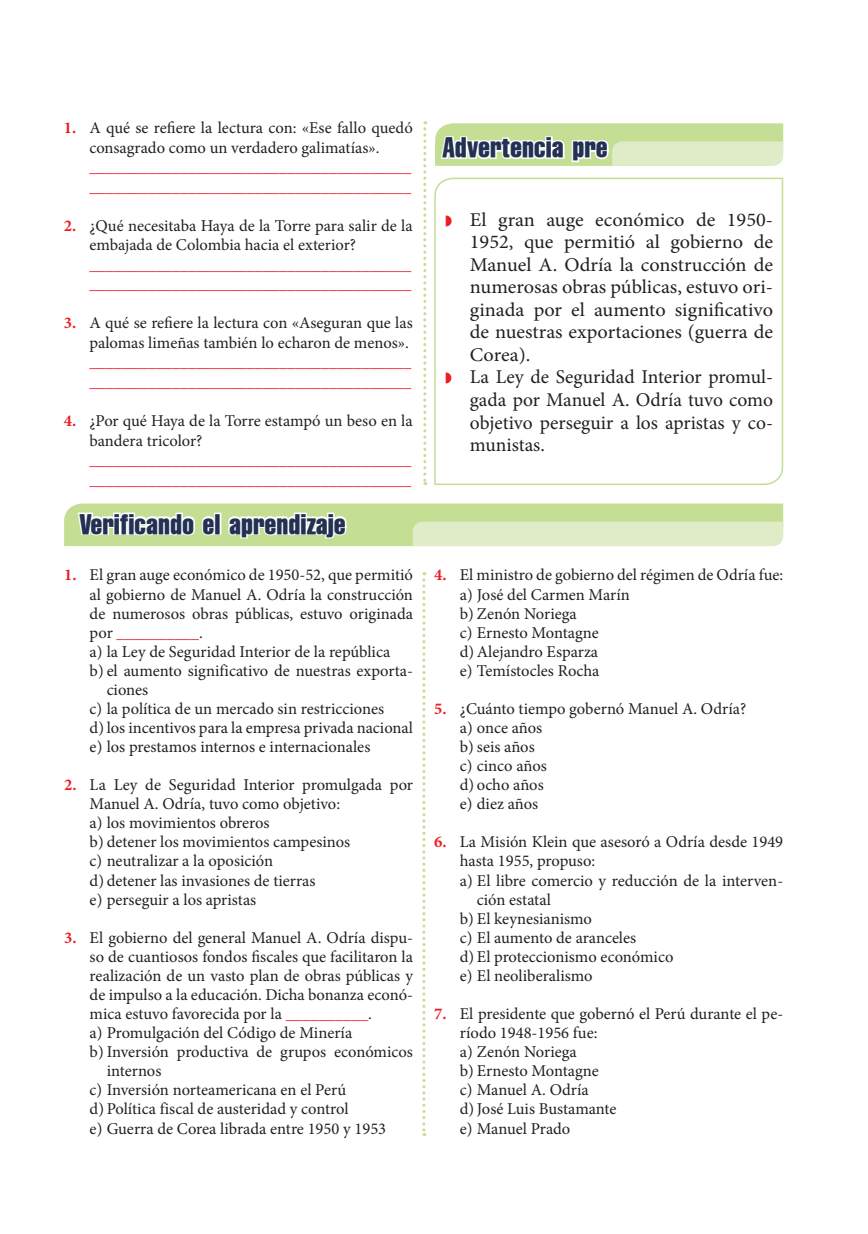
<style>
.page{position:relative;width:868px;height:1234px;background:#fff}
.page>*{position:absolute;margin:0;border:0;box-sizing:border-box;transform-origin:0 0}
.t1{font:27px "Triumvirate Compressed";color:#223152}
.t2{font:19.5px/22.5px "Minion Pro";color:#231f20;scale:1.04 1}
.t3{font:16.5px/19px "Minion Pro";color:#231f20}
.t4{font:16.5px/19.5px "Minion Pro";color:#ee1d23}
.s1{font-weight:700;color:#ee1d23}
.s2{color:#231f20}
.s3{color:#ee1d23}
</style>
<div class="page">
<svg style="left:422px;top:572px;width:3px;height:563px"></svg>
<svg style="left:64px;top:503px;width:719px;height:44px;background:#d5e7b3"></svg>
<svg style="left:435px;top:123px;width:348px;height:43px"></svg>
<svg style="left:434px;top:177px;width:349px;height:308px"></svg>
<svg style="left:423px;top:121px;width:3px;height:364px"></svg>
<svg style="left:445px;top:215px;width:6px;height:11px"></svg>
<svg style="left:445px;top:373px;width:6px;height:11px"></svg>
<p class="t3" style="left:64px;top:118px;width:350px;line-height:19.5px;text-align:center"><span class="s1">1.</span> A qué se refiere la lectura con: «Ese fallo quedó consagrado como un verdadero galimatías».</p>
<p class="t4" style="left:89px;top:157px;width:323px">_______________________________________ _______________________________________</p>
<p class="t3" style="left:89px;top:216px;width:325px;line-height:19.5px;text-indent:-26px"><span class="s1">2.</span> ¿Qué necesitaba Haya de la Torre para salir de la embajada de Colombia hacia el exterior?</p>
<p class="t4" style="left:89px;top:255px;width:323px">_______________________________________ _______________________________________</p>
<p class="t3" style="left:64px;top:313px;width:350px;line-height:19.5px;text-align:right"><span class="s1">3.</span> A qué se refiere la lectura con «Aseguran que las palomas limeñas también lo echaron de menos».</p>
<p class="t4" style="left:89px;top:352px;width:323px">_______________________________________ _______________________________________</p>
<p class="t3" style="left:89px;top:411px;width:325px;line-height:19.5px;text-indent:-26px"><span class="s1">4.</span> ¿Por qué Haya de la Torre estampó un beso en la bandera tricolor?</p>
<p class="t4" style="left:89px;top:450px;width:323px">_______________________________________ _______________________________________</p>
<h1 class="t1" style="left:79px;top:506px;width:268px">Verificando el aprendizaje</h1>
<p class="t3" style="left:64px;top:565px;width:350px"><span class="s1">1.</span> El gran auge económico de 1950-52, que permitió</p>
<p class="t3" style="left:90px;top:584px;width:325px">al gobierno de Manuel A. Odría la construcción</p>
<p class="t3" style="left:90px;top:603px;width:325px">de numerosos obras públicas, estuvo originada</p>
<p class="t4" style="left:90px;top:622px;width:115px"><span class="s2">por</span> __________<span class="s2">.</span></p>
<p class="t3" style="left:90px;top:642px;width:302px">a) la Ley de Seguridad Interior de la república</p>
<p class="t3" style="left:90px;top:661px;width:325px">b) el aumento significativo de nuestras exporta-</p>
<p class="t3" style="left:107px;top:680px;width:43px">ciones</p>
<p class="t3" style="left:90px;top:699px;width:296px">c) la política de un mercado sin restricciones</p>
<p class="t3" style="left:90px;top:718px;width:325px">d) los incentivos para la empresa privada nacional</p>
<p class="t3" style="left:90px;top:737px;width:282px">e) los prestamos internos e internacionales</p>
<p class="t3" style="left:90px;top:775px;width:325px;text-indent:-26px"><span class="s1">2.</span> La Ley de Seguridad Interior promulgada por Manuel A. Odría, tuvo como objetivo:<br>a) los movimientos obreros<br>b) detener los movimientos campesinos<br>c) neutralizar a la oposición<br>d) detener las invasiones de tierras<br>e) perseguir a los apristas</p>
<p class="t3" style="left:64px;top:927px;width:350px"><span class="s1">3.</span> El gobierno del general Manuel A. Odría dispu-</p>
<p class="t3" style="left:90px;top:946px;width:325px">so de cuantiosos fondos fiscales que facilitaron la</p>
<p class="t3" style="left:90px;top:965px;width:325px">realización de un vasto plan de obras públicas y</p>
<p class="t3" style="left:90px;top:984px;width:325px">de impulso a la educación. Dicha bonanza econó-</p>
<p class="t3" style="left:90px;top:1003px;width:284px">mica estuvo favorecida por la <span class="s3">__________</span>.</p>
<p class="t3" style="left:90px;top:1023px;width:264px">a) Promulgación del Código de Minería</p>
<p class="t3" style="left:90px;top:1042px;width:325px">b) Inversión productiva de grupos económicos</p>
<p class="t3" style="left:107px;top:1061px;width:56px">internos</p>
<p class="t3" style="left:90px;top:1080px;width:258px">c) Inversión norteamericana en el Perú</p>
<p class="t3" style="left:90px;top:1099px;width:260px">d) Política fiscal de austeridad y control</p>
<p class="t3" style="left:90px;top:1118px;width:298px">e) Guerra de Corea librada entre 1950 y 1953</p>
<h1 class="t1" style="left:442px;top:130px;width:167px">Advertencia pre</h1>
<p class="t2" style="left:470px;top:208px;width:293px">El gran auge económico de 1950-<br>1952, que permitió al gobierno de<br>Manuel A. Odría la construcción de numerosas obras públicas, estuvo ori&shy;ginada por el aumento significativo de nuestras exportaciones (guerra de<br>Corea).<br>La Ley de Seguridad Interior promul&shy;gada por Manuel A. Odría tuvo como objetivo perseguir a los apristas y co&shy;munistas.</p>
<p class="t3" style="left:460px;top:565px;width:325px;text-indent:-26px"><span class="s1">4.</span> El ministro de gobierno del régimen de Odría fue: a) José del Carmen Marín<br>b) Zenón Noriega<br>c) Ernesto Montagne<br>d) Alejandro Esparza<br>e) Temístocles Rocha</p>
<p class="t3" style="left:460px;top:699px;width:288px;text-indent:-26px"><span class="s1">5.</span> ¿Cuánto tiempo gobernó Manuel A. Odría? a) once años<br>b) seis años<br>c) cinco años<br>d) ocho años<br>e) diez años</p>
<p class="t3" style="left:434px;top:832px;width:350px"><span class="s1">6.</span> La Misión Klein que asesoró a Odría desde 1949</p>
<p class="t3" style="left:460px;top:851px;width:137px">hasta 1955, propuso:</p>
<p class="t3" style="left:460px;top:870px;width:325px">a) El libre comercio y reducción de la interven-</p>
<p class="t3" style="left:477px;top:889px;width:76px">ción estatal</p>
<p class="t3" style="left:460px;top:908px;width:134px">b) El keynesianismo</p>
<p class="t3" style="left:460px;top:927px;width:178px">c) El aumento de aranceles</p>
<p class="t3" style="left:460px;top:946px;width:215px">d) El proteccionismo económico</p>
<p class="t3" style="left:460px;top:965px;width:134px">e) El neoliberalismo</p>
<p class="t3" style="left:460px;top:1003px;width:325px;text-indent:-26px"><span class="s1">7.</span> El presidente que gobernó el Perú durante el pe&shy;ríodo 1948-1956 fue:<br>a) Zenón Noriega<br>b) Ernesto Montagne<br>c) Manuel A. Odría<br>d) José Luis Bustamante<br>e) Manuel Prado</p>
</div>
